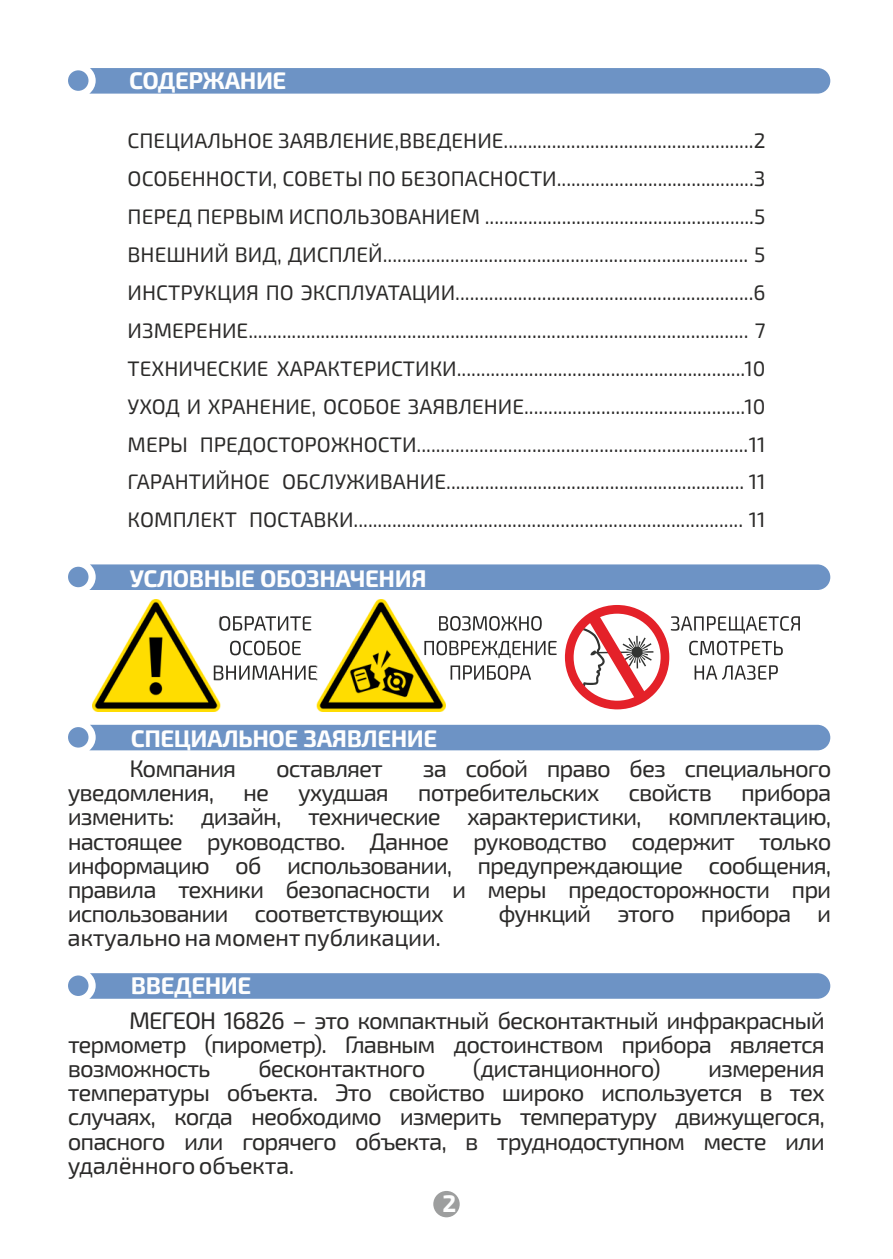
<style>
.page{position:relative;width:893px;height:1259px;background:#fff}
.page>*{position:absolute;margin:0;border:0;box-sizing:border-box;transform-origin:0 0}
.t1{font:24px/24.3px "Exo 2.0";letter-spacing:-.045em;color:#2b2a29;text-align:justify}
.t2{font:700 24px "Exo 2.0";letter-spacing:-.02em;color:#fefefe}
.t3{font:24px "Exo 2.0";letter-spacing:-.02em;color:#2b2a29}
.t4{font:21px/37.8px "Exo 2.0";color:#2b2a29;text-align:justify}
</style>
<div class="page">
<div style="left:68px;top:725px;width:762px;height:25px;background:#6d93c5"></div>
<div style="left:68px;top:564px;width:762px;height:26px;background:#6d93c5"></div>
<div style="left:68px;top:68px;width:762px;height:26px;background:#6d93c5"></div>
<svg style="left:221px;top:616px;width:96px;height:64px"></svg>
<img style="left:93px;top:600px;width:128px;height:111px">
<img style="left:317px;top:599px;width:128px;height:112px">
<svg style="left:424px;top:616px;width:133px;height:64px"></svg>
<div style="left:433px;top:1191px;width:27px;height:26px;background:#9d9e9e;border-radius:50%"></div>
<div style="left:68px;top:973px;width:762px;height:25px;background:#6d93c5"></div>
<svg style="left:565px;top:605px;width:235px;height:104px"></svg>
<p class="t2" style="left:129px;top:72px;width:159px">СОДЕРЖАНИЕ</p>
<p class="t4" style="left:128px;top:124px;width:639px">СПЕЦИАЛЬНОЕ ЗАЯВЛЕНИЕ,ВВЕДЕНИЕ....................................................2<br>ОСОБЕННОСТИ, СОВЕТЫ ПО БЕЗОПАСНОСТИ.........................................3<br>ПЕРЕД ПЕРВЫМ ИСПОЛЬЗОВАНИЕМ ........................................................5<br>ВНЕШНИЙ ВИД, ДИСПЛЕЙ............................................................................ 5<br>ИНСТРУКЦИЯ ПО ЭКСПЛУАТАЦИИ..............................................................6<br>ИЗМЕРЕНИЕ........................................................................................................ 7<br>ТЕХНИЧЕСКИЕ ХАРАКТЕРИСТИКИ............................................................10<br>УХОД И ХРАНЕНИЕ, ОСОБОЕ ЗАЯВЛЕНИЕ..............................................10<br>МЕРЫ ПРЕДОСТОРОЖНОСТИ.....................................................................11<br>ГАРАНТИЙНОЕ ОБСЛУЖИВАНИЕ.............................................................. 11<br>КОМПЛЕКТ ПОСТАВКИ................................................................................. 11</p>
<p class="t2" style="left:130px;top:570px;width:298px">УСЛОВНЫЕ ОБОЗНАЧЕНИЯ</p>
<p class="t2" style="left:131px;top:730px;width:308px">СПЕЦИАЛЬНОЕ ЗАЯВЛЕНИЕ</p>
<p class="t1" style="left:68px;top:759px;width:765px;text-indent:355px">за собой право без специального уведомления, не ухудшая потребительских свойств прибора изменить: дизайн, технические характеристики, комплектацию, настоящее руководство. Данное руководство содержит только информацию об использовании, предупреждающие сообщения, правила техники безопасности и меры предосторожности при использовании соответствующих</p>
<p class="t1" style="left:129px;top:759px;width:108px">Компания</p>
<p class="t1" style="left:276px;top:759px;width:108px">оставляет</p>
<p class="t1" style="left:498px;top:904px;width:334px">функций этого прибора и</p>
<p class="t3" style="left:68px;top:929px;width:375px">актуально на момент публикации.</p>
<p class="t2" style="left:131px;top:977px;width:122px">ВВЕДЕНИЕ</p>
<p class="t1" style="left:68px;top:1010px;width:758px;text-indent:61px">МЕГЕОН 16826 – это компактный бесконтактный инфракрасный термометр (пирометр). Главным достоинством прибора является возможность</p>
<p class="t1" style="left:258px;top:1058px;width:169px">бесконтактного</p>
<p class="t1" style="left:473px;top:1058px;width:189px">(дистанционного)</p>
<p class="t1" style="left:68px;top:1058px;width:758px;text-indent:640px">измерения температуры объекта. Это свойство широко используется в тех случаях, когда необходимо измерить температуру движущегося, опасного или горячего объекта, в труднодоступном месте или удалённого объекта.</p>
<p class="t2" style="left:442px;top:1195px;width:15px">2</p>
</div>
